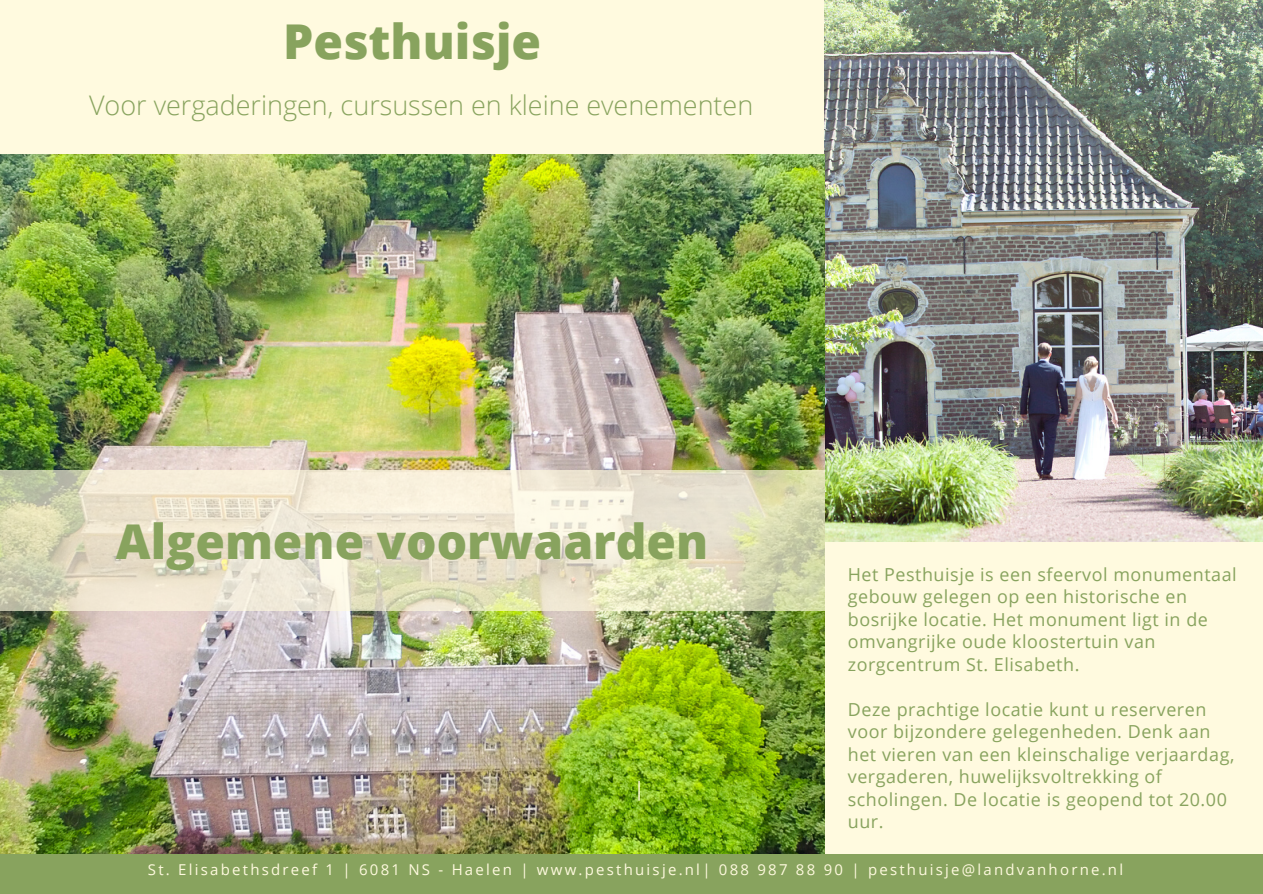
<style>
.page{position:relative;width:1263px;height:894px;background:#fff}
.page>*{position:absolute;margin:0;border:0;box-sizing:border-box;transform-origin:0 0}
.t1{font:800 48px "Open Sans";color:#88a35e}
.t2{font:300 27px "Open Sans";color:#88a35e}
.t3{font:19.65px "Open Sans";color:#fffadf}
.t4{font:17.85px/22.5px "Open Sans";letter-spacing:.03em;color:#88a35e}
.t5{font:15px "Open Sans";letter-spacing:.15em;color:#fffadf}
</style>
<div class="page">
<div style="left:0;top:0;width:1263px;height:893px;background:#fffadf"></div>
<img style="left:824px;top:0;width:439px;height:541px">
<img style="left:0;top:154px;width:824px;height:699px">
<svg style="left:0;top:469px;width:824px;height:141px"></svg>
<div style="left:0;top:853px;width:1262px;height:40px;background:#88a35e"></div>
<p class="t1" style="left:283px;top:7px;width:260px">Pesthuisje</p>
<p class="t2" style="left:89px;top:86px;width:666px">Voor vergaderingen, cursussen en kleine evenementen</p>
<p class="t1" style="left:116px;top:507px;width:594px">Algemene voorwaarden</p>
<p class="t3" style="left:634px;top:774px;width:12px">|</p>
<p class="t4" style="left:848px;top:562px;width:390px">Het Pesthuisje is een sfeervol monumentaal gebouw gelegen op een historische en bosrijke locatie. Het monument ligt in de omvangrijke oude kloostertuin van zorgcentrum St. Elisabeth.</p>
<p class="t4" style="left:848px;top:697px;width:388px">Deze prachtige locatie kunt u reserveren voor bijzondere gelegenheden. Denk aan het vieren van een kleinschalige verjaardag, vergaderen, huwelijksvoltrekking of scholingen. De locatie is geopend tot 20.00 uur.</p>
<p class="t5" style="left:148px;top:859px;width:977px">St. Elisabethsdreef 1 | 6081 NS - Haelen | www.pesthuisje.nl| 088 987 88 90 | pesthuisje@landvanhorne.nl</p>
</div>
